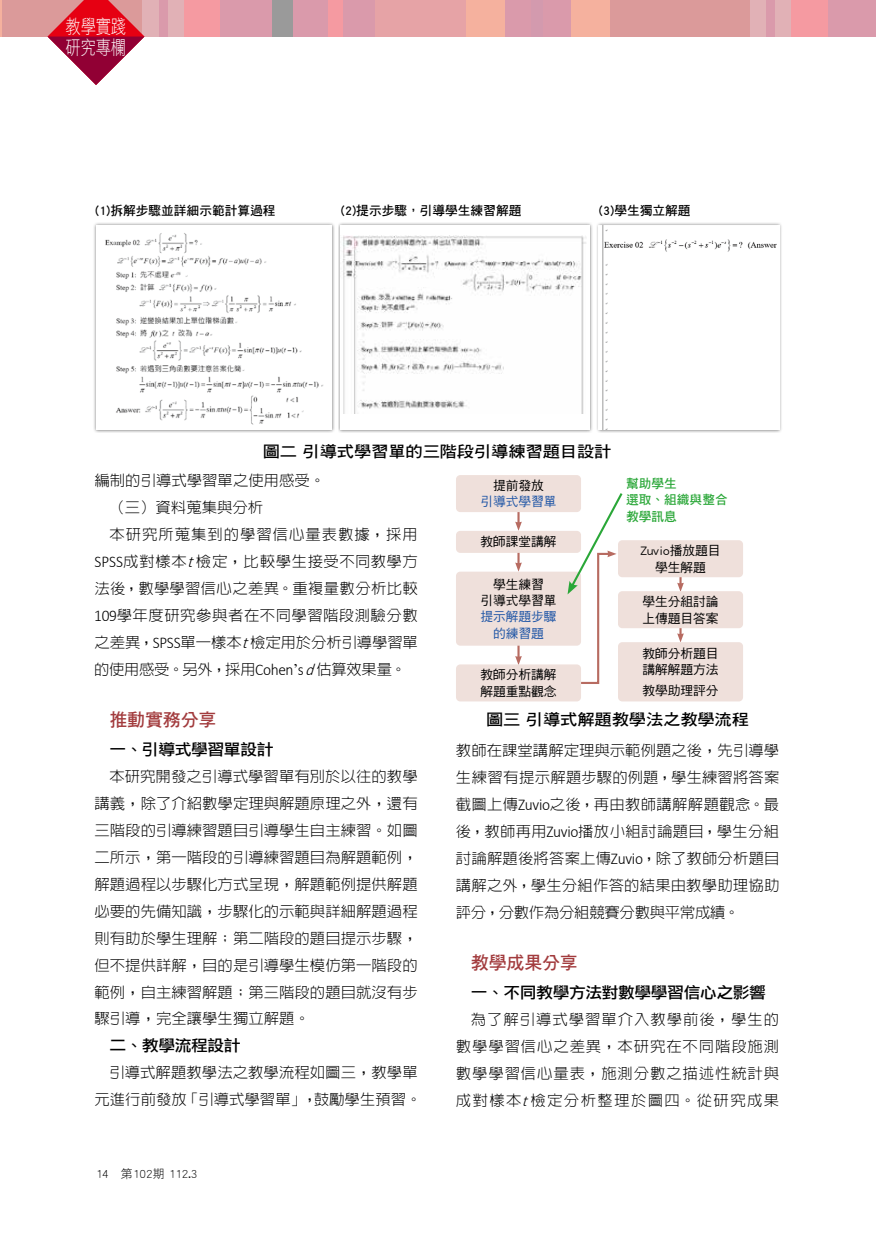
<style>
.page{position:relative;width:876px;height:1234px;background:#fff}
.page>*{position:absolute;margin:0;border:0;box-sizing:border-box;transform-origin:0 0}
.t1{font:19.2px/21.3px "DF Li Hei Lt WIN BF";letter-spacing:-.01em;color:#fff;scale:.8 1}
.t2{font:18px "DF Hei Std W7";letter-spacing:-.01em;color:#a23b3d}
.t3{font:15.75px "DF Li Hei Std W5";letter-spacing:-.025em;color:#000;scale:1.07 1}
.t4{font:15.75px "DF Hei Std W7";letter-spacing:-.01em;color:#000;scale:1.1 1}
.t5{font:300 15px/26.8px "AR Hei B5 HK";color:#000;text-align:justify}
.t6{font:300 15px "AR Hei B5 HK";letter-spacing:.035em;color:#000}
.t7{font:300 15px "AR Hei B5 HK";letter-spacing:-.02em;color:#000}
.t8{font:300 15px "AR Hei B5 HK";letter-spacing:.02em;color:#000}
.t9{font:300 15px "AR Hei B5 HK";letter-spacing:.06em;color:#000}
.t10{font:12.75px/16.5px "DF Hei Std W5";color:#000}
.t11{font:12.75px "DF Hei Std W7";color:#000}
.t12{font:12.75px/16.5px "DF Hei Std W5";color:#2056a6;text-align:center}
.t13{font:12.75px/16.5px "DF Hei Std W7";color:#2aa738}
.t14{font:12px "DF Hei Std W3";color:#000}
.s1{font-family:"Calibri";font-size:16.5px}
.s2{font-family:"Calibri";font-style:italic;font-size:16.5px}
.s3{font-family:"Times New Roman";font-weight:400}
.s4{font-family:"Calibri";font-style:italic;font-size:15.75px}
</style>
<div class="page">
<hr style="left:679px;top:569px;width:3px;height:15px;background:#b76b61">
<svg style="left:677px;top:582px;width:7px;height:9px"></svg>
<hr style="left:517px;top:508px;width:3px;height:15px;background:#b76b61">
<svg style="left:515px;top:521px;width:7px;height:9px"></svg>
<hr style="left:517px;top:549px;width:3px;height:15px;background:#b76b61">
<svg style="left:515px;top:562px;width:7px;height:9px"></svg>
<hr style="left:679px;top:620px;width:3px;height:14px;background:#b76b61">
<svg style="left:677px;top:633px;width:7px;height:9px"></svg>
<hr style="left:517px;top:642px;width:3px;height:15px;background:#b76b61">
<svg style="left:515px;top:656px;width:7px;height:8px"></svg>
<div style="left:175px;top:0;width:173px;height:37px;background:#f59aa1"></div>
<div style="left:0;top:0;width:35px;height:37px;background:#f5b19e"></div>
<div style="left:343px;top:0;width:126px;height:37px;background:#da9aab"></div>
<div style="left:95px;top:0;width:88px;height:37px;background:#e1b1b6"></div>
<div style="left:439px;top:0;width:98px;height:37px;background:#f5b19e"></div>
<div style="left:505px;top:0;width:66px;height:37px;background:#da9aab"></div>
<div style="left:220px;top:0;width:108px;height:37px;background:#da9aab"></div>
<div style="left:2px;top:0;width:140px;height:37px;background:#db9a9a"></div>
<div style="left:531px;top:0;width:12px;height:37px;background:#d39aae"></div>
<div style="left:272px;top:0;width:20px;height:37px;background:#9a9a9a"></div>
<div style="left:376px;top:0;width:90px;height:37px;background:#e6a3a6"></div>
<div style="left:159px;top:0;width:9px;height:37px;background:#da9aab"></div>
<div style="left:782px;top:0;width:94px;height:37px;background:#f59aa1"></div>
<div style="left:571px;top:0;width:72px;height:37px;background:#f5b19e"></div>
<div style="left:702px;top:0;width:89px;height:37px;background:#e1b1b6"></div>
<div style="left:828px;top:0;width:48px;height:37px;background:#da9aab"></div>
<div style="left:610px;top:0;width:140px;height:37px;background:#db9a9a"></div>
<div style="left:767px;top:0;width:8px;height:37px;background:#da9aab"></div>
<svg style="left:47px;top:0;width:98px;height:85px"></svg>
<div style="left:338px;top:222px;width:256px;height:211px;background:#000;opacity:.55"></div>
<div style="left:341px;top:225px;width:249px;height:204px;background:#fff"></div>
<img style="left:342px;top:235px;width:244px;height:178px">
<div style="left:93px;top:222px;width:242px;height:211px;background:#000;opacity:.55"></div>
<div style="left:96px;top:225px;width:236px;height:204px;background:#fff"></div>
<img style="left:105px;top:233px;width:219px;height:192px">
<div style="left:596px;top:222px;width:187px;height:211px;background:#000;opacity:.55"></div>
<img style="left:599px;top:225px;width:177px;height:204px">
<div style="left:456px;top:475px;width:125px;height:37px;background:#efe0db;border-radius:4px"></div>
<div style="left:618px;top:540px;width:125px;height:37px;background:#efe0db;border-radius:4px"></div>
<div style="left:618px;top:591px;width:125px;height:37px;background:#efe0db;border-radius:4px"></div>
<div style="left:456px;top:530px;width:125px;height:22px;background:#efe0db;border-radius:4px"></div>
<div style="left:456px;top:571px;width:125px;height:74px;background:#efe0db;border-radius:4px"></div>
<div style="left:618px;top:642px;width:125px;height:59px;background:#efe0db;border-radius:4px"></div>
<div style="left:456px;top:664px;width:125px;height:37px;background:#efe0db;border-radius:4px"></div>
<svg style="left:567px;top:493px;width:56px;height:191px"></svg>
<p class="t1" style="left:66px;top:15px;width:77px">教學實踐研究專欄</p>
<p class="t11" style="left:95px;top:204px;width:182px">(1)拆解步驟並詳細示範計算過程</p>
<p class="t11" style="left:341px;top:204px;width:182px">(2)提示步驟，引導學生練習解題</p>
<p class="t11" style="left:599px;top:204px;width:93px">(3)學生獨立解題</p>
<p class="t4" style="left:263px;top:442px;width:319px">圖二 引導式學習單的三階段引導練習題目設計</p>
<p class="t5" style="left:94px;top:467px;width:232px">編制的引導式學習單之使用感受。</p>
<p class="t5" style="left:109px;top:494px;width:155px">（三）資料蒐集與分析</p>
<p class="t9" style="left:109px;top:526px;width:310px">本研究所蒐集到的學習信心量表數據，採用</p>
<p class="t6" style="left:94px;top:553px;width:325px"><span class="s1">SPSS</span>成對樣本<span class="s2">t</span>檢定，比較學生接受不同教學方</p>
<p class="t8" style="left:94px;top:580px;width:325px">法後，數學學習信心之差異。重複量數分析比較</p>
<p class="t6" style="left:94px;top:607px;width:325px"><span class="s1">109</span>學年度研究參與者在不同學習階段測驗分數</p>
<p class="t5" style="left:94px;top:628px;width:325px">之差異，<span class="s1">SPSS</span>單一樣本<span class="s2">t</span>檢定用於分析引導學習單</p>
<p class="t7" style="left:94px;top:661px;width:313px">的使用感受。另外，採用<span class="s1">Cohen</span><span class="s3">’</span><span class="s1">s</span> <span class="s2">d</span>估算效果量。</p>
<p class="t2" style="left:109px;top:709px;width:109px">推動實務分享</p>
<p class="t3" style="left:109px;top:741px;width:155px">一、引導式學習單設計</p>
<p class="t5" style="left:95px;top:763px;width:325px;text-indent:15px">本研究開發之引導式學習單有別於以往的教學講義，除了介紹數學定理與解題原理之外，還有三階段的引導練習題目引導學生自主練習。如圖二所示，第一階段的引導練習題目為解題範例，解題過程以步驟化方式呈現，解題範例提供解題必要的先備知識，步驟化的示範與詳細解題過程則有助於學生理解；第二階段的題目提示步驟，但不提供詳解，目的是引導學生模仿第一階段的範例，自主練習解題；第三階段的題目就沒有步驟引導，完全讓學生獨立解題。</p>
<p class="t3" style="left:109px;top:1036px;width:124px">二、教學流程設計</p>
<p class="t5" style="left:95px;top:1058px;width:329px;text-align:right">引導式解題教學法之教學流程如圖三，教學單元進行前發放「引導式學習單」，鼓勵學生預習。</p>
<p class="t14" style="left:96px;top:1167px;width:103px">14 第102期 112.3</p>
<p class="t10" style="left:493px;top:477px;width:52px">提前發放</p>
<p class="t12" style="left:480px;top:493px;width:78px">引導式學習單</p>
<p class="t10" style="left:480px;top:533px;width:78px">教師課堂講解</p>
<p class="t10" style="left:480px;top:575px;width:78px;text-align:center">學生練習<br>引導式學習單</p>
<p class="t12" style="left:480px;top:608px;width:78px">提示解題步驟的練習題</p>
<p class="t10" style="left:480px;top:666px;width:78px">教師分析講解解題重點觀念</p>
<p class="t13" style="left:626px;top:475px;width:103px">幫助學生<br>選取、組織與整合教學訊息</p>
<p class="t10" style="left:640px;top:542px;width:82px;text-align:center">Zuvio播放題目學生解題</p>
<p class="t10" style="left:642px;top:593px;width:78px">學生分組討論上傳題目答案</p>
<p class="t10" style="left:642px;top:644px;width:78px">教師分析題目講解解題方法</p>
<p class="t10" style="left:642px;top:681px;width:78px">教學助理評分</p>
<p class="t4" style="left:486px;top:710px;width:241px">圖三 引導式解題教學法之教學流程</p>
<p class="t5" style="left:456px;top:737px;width:325px">教師在課堂講解定理與示範例題之後，先引導學生練習有提示解題步驟的例題，學生練習將答案截圖上傳<span class="s1">Zuvio</span>之後，再由教師講解解題觀念。最後，教師再用<span class="s1">Zuvio</span>播放小組討論題目，學生分組討論解題後將答案上傳<span class="s1">Zuvio</span>，除了教師分析題目講解之外，學生分組作答的結果由教學助理協助評分，分數作為分組競賽分數與平常成績。</p>
<p class="t2" style="left:471px;top:952px;width:109px">教學成果分享</p>
<p class="t3" style="left:471px;top:983px;width:277px">一、不同教學方法對數學學習信心之影響</p>
<p class="t5" style="left:456px;top:1005px;width:325px;text-indent:15px">為了解引導式學習單介入教學前後，學生的數學學習信心之差異，本研究在不同階段施測數學學習信心量表，施測分數之描述性統計與成對樣本<span class="s4">t</span>檢定分析整理於圖四。從研究成果</p>
</div>
